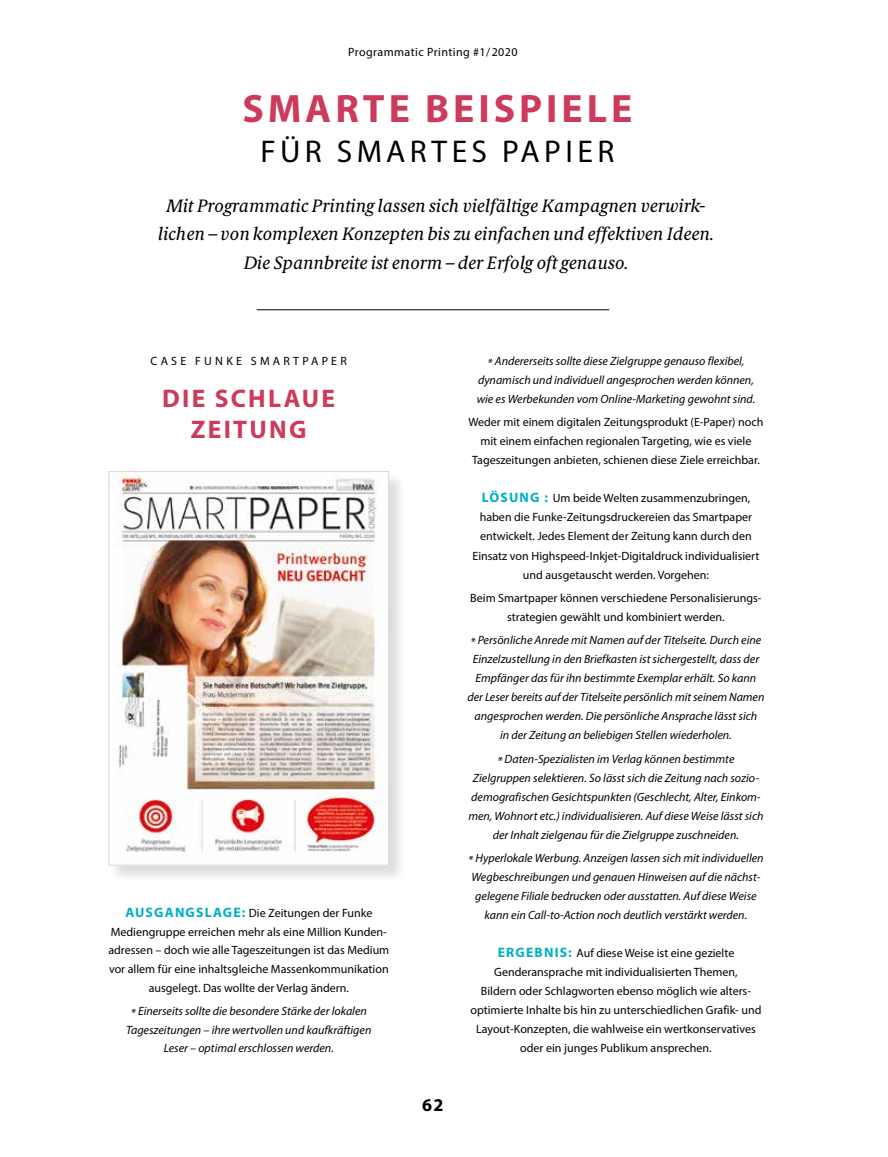
<style>
.page{position:relative;width:888px;height:1157px;background:#fff}
.page>*{position:absolute;margin:0;border:0;box-sizing:border-box;transform-origin:0 0}
.t1{font:700 39.75px "Myriad Pro";letter-spacing:.1em;color:#cc3a5c}
.t2{font:31.5px "Myriad Pro";letter-spacing:.14em;color:#000}
.t3{font:700 25.5px/31.5px "Myriad Pro";letter-spacing:.09em;color:#cc3a5c;text-align:center}
.t4{font:italic 18px/28.5px "Berlingske Text";color:#000;text-align:center}
.t5{font:700 18px "Myriad Pro";color:#000}
.t6{font:italic 12px/19px "Myriad Pro";color:#000;text-align:center}
.t7{font:12px/19px "Myriad Pro";color:#000;text-align:center}
.t8{font:12px "Myriad Pro";letter-spacing:.035em;color:#000}
.t9{font:12px "Myriad Pro";letter-spacing:.27em;color:#000}
.s1{font-weight:700;font-size:13.65px;color:#00aec7}
</style>
<div class="page">
<hr style="left:256px;top:309px;width:353px;height:1px;background:#000">
<div style="left:108px;top:471px;width:299px;height:412px;background:#000;opacity:.14"></div>
<img style="left:110px;top:473px;width:277px;height:390px">
<div style="left:108px;top:471px;width:281px;height:394px;border:1px solid #d7d7d7"></div>
<p class="t8" style="left:348px;top:44px;width:171px">Programmatic Printing #1/2020</p>
<h1 class="t1" style="left:242px;top:82px;width:391px">SMARTE BEISPIELE</h1>
<h2 class="t2" style="left:260px;top:132px;width:355px">FÜR SMARTES PAPIER</h2>
<h3 class="t4" style="left:158px;top:191px;width:557px">Mit Programmatic Printing lassen sich vielfältige Kampagnen verwirk&shy;lichen – von komplexen Konzepten bis zu einfachen und effektiven Ideen.<br>Die Spannbreite ist enorm – der Erfolg oft genauso.</h3>
<p class="t9" style="left:150px;top:353px;width:198px">CASE FUNKE SMARTPAPER</p>
<p class="t6" style="left:476px;top:351px;width:280px">* Andererseits sollte diese Zielgruppe genauso flexibel, dynamisch und individuell angesprochen werden können, wie es Werbekunden vom Online-Marketing gewohnt sind.</p>
<p class="t7" style="left:468px;top:412px;width:296px">Weder mit einem digitalen Zeitungsprodukt (E-Paper) noch mit einem einfachen regionalen Targeting, wie es viele<br>Tageszeitungen anbieten, schienen diese Ziele erreichbar.</p>
<p class="t7" style="left:472px;top:488px;width:288px"><span class="s1">LÖSUNG :</span> Um beide Welten zusammenzubringen, haben die Funke-Zeitungsdruckereien das Smartpaper entwickelt. Jedes Element der Zeitung kann durch den Einsatz von Highspeed-Inkjet-Digitaldruck individualisiert und ausgetauscht werden. Vorgehen:</p>
<p class="t7" style="left:470px;top:588px;width:293px">Beim Smartpaper können verschiedene Personalisierungs&shy;strategien gewählt und kombiniert werden.</p>
<p class="t6" style="left:467px;top:630px;width:298px">* Persönliche Anrede mit Namen auf der Titelseite. Durch eine Einzelzustellung in den Briefkasten ist sichergestellt, dass der Empfänger das für ihn bestimmte Exemplar erhält. So kann der Leser bereits auf der Titelseite persönlich mit seinem Namen angesprochen werden. Die persönliche Ansprache lässt sich<br>in der Zeitung an beliebigen Stellen wiederholen.</p>
<p class="t6" style="left:468px;top:748px;width:296px">* Daten-Spezialisten im Verlag können bestimmte Zielgruppen selektieren. So lässt sich die Zeitung nach sozio&shy;demografischen Gesichtspunkten (Geschlecht, Alter, Einkom&shy;men, Wohnort etc.) individualisieren. Auf diese Weise lässt sich der Inhalt zielgenau für die Zielgruppe zuschneiden.</p>
<p class="t6" style="left:468px;top:848px;width:297px">* Hyperlokale Werbung. Anzeigen lassen sich mit individuellen Wegbeschreibungen und genauen Hinweisen auf die nächst&shy;gelegene Filiale bedrucken oder ausstatten. Auf diese Weise kann ein Call-to-Action noch deutlich verstärkt werden.</p>
<p class="t7" style="left:470px;top:943px;width:292px"><span class="s1">ERGEBNIS:</span> Auf diese Weise ist eine gezielte Genderansprache mit individualisierten Themen,<br>Bildern oder Schlagworten ebenso möglich wie alters&shy;optimierte Inhalte bis hin zu unterschiedlichen Grafik- und Layout-Konzepten, die wahlweise ein wertkonservatives oder ein junges Publikum ansprechen.</p>
<h3 class="t3" style="left:162px;top:381px;width:174px">DIE SCHLAUE<br>ZEITUNG</h3>
<p class="t7" style="left:108px;top:903px;width:282px"><span class="s1">AUSGANGSLAGE:</span> Die Zeitungen der Funke Mediengruppe erreichen mehr als eine Million Kunden&shy;adressen – doch wie alle Tageszeitungen ist das Medium vor allem für eine inhaltsgleiche Massenkommunikation ausgelegt. Das wollte der Verlag ändern.</p>
<p class="t6" style="left:126px;top:1001px;width:246px">* Einerseits sollte die besondere Stärke der lokalen<br>Tageszeitungen – ihre wertvollen und kaufkräftigen<br>Leser – optimal erschlossen werden.</p>
<h3 class="t5" style="left:422px;top:1092px;width:23px">62</h3>
</div>
